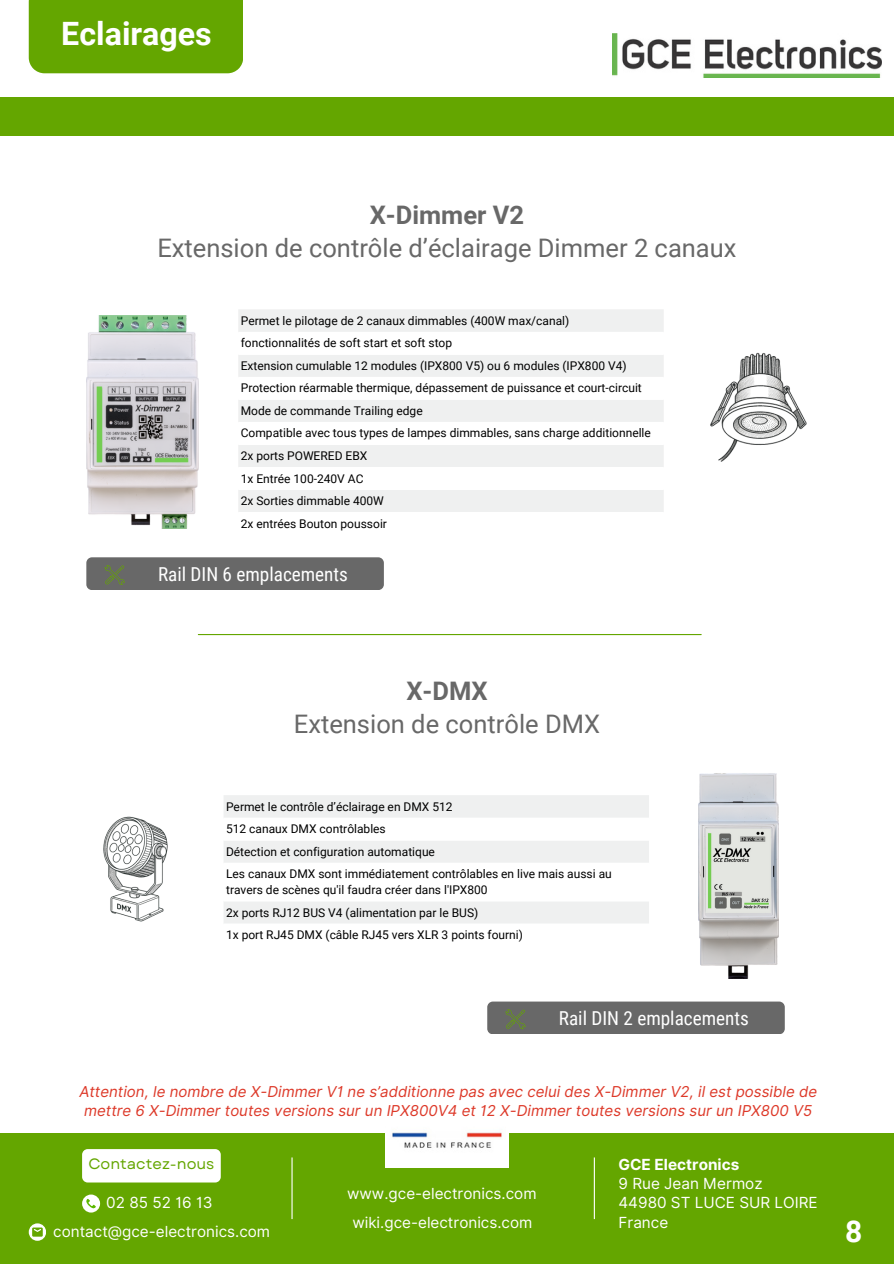
<style>
.page{position:relative;width:894px;height:1264px;background:#fff}
.page>*{position:absolute;margin:0;border:0;box-sizing:border-box;transform-origin:0 0}
.t1{font:700 32.1px "Roboto";color:#fff}
.t2{font:700 30px "Roboto";color:#fff}
.t3{font:25.5px/32.7px "Roboto";color:#686868;text-align:center}
.t4{font:19.2px "Roboto Condensed";color:#fff}
.t5{font:15.3px "Inter";color:#fff}
.t6{font:700 15.3px "Inter";color:#fff}
.t7{font:italic 15px/19.2px "Inter";color:#dd3929;text-align:center}
.t8{font:15px "Garet";color:#64a600}
.t9{font:12px/16px "Roboto";color:#000}
.s1{font-weight:700}
</style>
<div class="page">
<div style="left:0;top:1133px;width:893px;height:130px;background:#64a600"></div>
<div style="left:82px;top:1149px;width:139px;height:33px;background:#fff;border-radius:6px"></div>
<div style="left:82px;top:1194px;width:18px;height:18px;background:#fff;border-radius:50%"></div>
<svg style="left:86px;top:1198px;width:10px;height:10px"></svg>
<svg style="left:29px;top:1223px;width:17px;height:17px"></svg>
<hr style="left:291px;top:1157px;width:1px;height:61px;background:#fff">
<img style="left:385px;top:1132px;width:123px;height:35px">
<hr style="left:593px;top:1157px;width:1px;height:61px;background:#fff">
<div style="left:238px;top:309px;width:425px;height:23px;background:#eff0f0"></div>
<svg style="left:238px;top:355px;width:425px;height:157px;fill:#eff0f0"></svg>
<img style="left:86px;top:315px;width:113px;height:213px">
<div style="left:0;top:97px;width:893px;height:38px;background:#64a600"></div>
<img style="left:612px;top:34px;width:269px;height:43px">
<div style="left:29px;top:0;width:214px;height:73px;background:#64a600"></div>
<div style="left:224px;top:795px;width:424px;height:22px;background:#eff0f0"></div>
<svg style="left:224px;top:817px;width:424px;height:106px"></svg>
<img style="left:698px;top:773px;width:80px;height:205px">
<hr style="left:198px;top:634px;width:503px;height:1px;background:#64a600">
<div style="left:86px;top:557px;width:298px;height:33px;background:#686868;border-radius:6px"></div>
<svg style="left:104px;top:565px;width:21px;height:20px"></svg>
<div style="left:487px;top:1001px;width:297px;height:33px;background:#686868;border-radius:6px"></div>
<svg style="left:505px;top:1009px;width:21px;height:20px"></svg>
<img style="left:103px;top:816px;width:65px;height:106px">
<img style="left:710px;top:352px;width:97px;height:110px">
<p class="t1" style="left:61px;top:15px;width:152px">Eclairages</p>
<p class="t3" style="left:157px;top:199px;width:580px"><span class="s1">X-Dimmer V2<br></span>Extension de contrôle d’éclairage Dimmer 2 canaux</p>
<p class="t9" style="left:241px;top:313px;width:330px">Permet le pilotage de 2 canaux dimmables (400W max/canal)</p>
<h3 class="t9" style="left:241px;top:335px;width:213px">fonctionnalités de soft start et soft stop</h3>
<p class="t9" style="left:241px;top:358px;width:387px">Extension cumulable 12 modules (IPX800 V5) ou 6 modules (IPX800 V4)</p>
<p class="t9" style="left:241px;top:380px;width:402px">Protection réarmable thermique, dépassement de puissance et court-circuit</p>
<p class="t9" style="left:241px;top:403px;width:183px">Mode de commande Trailing edge</p>
<p class="t9" style="left:241px;top:425px;width:411px">Compatible avec tous types de lampes dimmables, sans charge additionnelle</p>
<p class="t9" style="left:241px;top:448px;width:128px">2x ports POWERED EBX</p>
<p class="t9" style="left:241px;top:470px;width:124px">1x Entrée 100-240V AC</p>
<p class="t9" style="left:241px;top:493px;width:144px">2x Sorties dimmable 400W</p>
<p class="t9" style="left:241px;top:515px;width:148px">2x entrées Bouton poussoir</p>
<p class="t4" style="left:158px;top:562px;width:191px">Rail DIN 6 emplacements</p>
<p class="t3" style="left:294px;top:675px;width:307px"><span class="s1">X-DMX<br></span>Extension de contrôle DMX</p>
<p class="t9" style="left:226px;top:798px;width:228px">Permet le contrôle d’éclairage en DMX 512</p>
<h4 class="t9" style="left:226px;top:821px;width:161px">512 canaux DMX contrôlables</h4>
<p class="t9" style="left:226px;top:843px;width:210px">Détection et configuration automatique</p>
<p class="t9" style="left:226px;top:866px;width:387px">Les canaux DMX sont immédiatement contrôlables en live mais aussi au travers de scènes qu'il faudra créer dans l'IPX800</p>
<p class="t9" style="left:226px;top:904px;width:254px">2x ports RJ12 BUS V4 (alimentation par le BUS)</p>
<h3 class="t9" style="left:226px;top:926px;width:298px">1x port RJ45 DMX (câble RJ45 vers XLR 3 points fourni)</h3>
<p class="t4" style="left:558px;top:1007px;width:191px">Rail DIN 2 emplacements</p>
<p class="t7" style="left:79px;top:1081px;width:739px">Attention, le nombre de X-Dimmer V1 ne s’additionne pas avec celui des X-Dimmer V2, il est possible de mettre 6 X-Dimmer toutes versions sur un IPX800V4 et 12 X-Dimmer toutes versions sur un IPX800 V5</p>
<h1 class="t8" style="left:88px;top:1153px;width:127px">Contactez-nous</h1>
<h4 class="t5" style="left:106px;top:1193px;width:108px">02 85 52 16 13</h4>
<p class="t5" style="left:53px;top:1221px;width:218px">contact@gce-electronics.com</p>
<p class="t5" style="left:347px;top:1184px;width:191px">www.gce-electronics.com</p>
<p class="t5" style="left:352px;top:1213px;width:181px">wiki.gce-electronics.com</p>
<p class="t6" style="left:618px;top:1155px;width:122px">GCE Electronics</p>
<p class="t5" style="left:618px;top:1174px;width:146px">9 Rue Jean Mermoz</p>
<p class="t5" style="left:618px;top:1193px;width:201px">44980 ST LUCE SUR LOIRE</p>
<p class="t5" style="left:618px;top:1212px;width:51px">France</p>
<h2 class="t2" style="left:844px;top:1213px;width:19px">8</h2>
</div>
